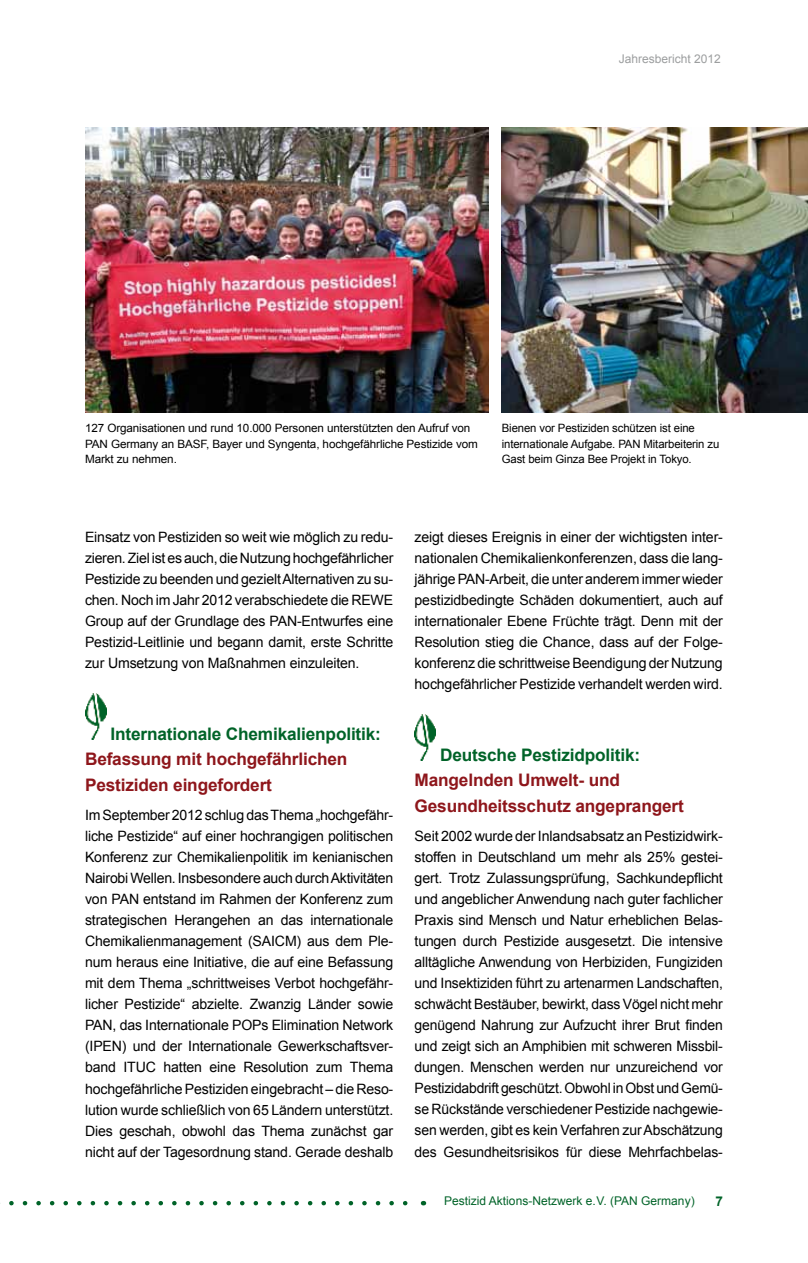
<style>
.page{position:relative;width:808px;height:1263px;background:#fff}
.page>*{position:absolute;margin:0;border:0;box-sizing:border-box;transform-origin:0 0}
.t1{font:700 17.25px/25.5px "Arial";letter-spacing:-.01em;color:#8e161b}
.t2{font:700 17.25px "Arial";letter-spacing:-.01em;color:#006328}
.t3{font:14.25px/21px "Arial";letter-spacing:-.01em;color:#000;text-align:justify}
.t4{font:700 13.5px "Arial";color:#006328}
.t5{font:12px "Arial";color:#006328}
.t6{font:12px "Arial";color:#9c9e9f}
.t7{font:11.4px/15.8px "Arial";letter-spacing:-.01em;color:#000}
</style>
<div class="page">
<svg style="left:0;top:1201px;width:408px;height:4px"></svg>
<img style="left:85px;top:694px;width:21px;height:46px">
<img style="left:415px;top:715px;width:21px;height:46px">
<img style="left:85px;top:128px;width:403px;height:284px">
<img style="left:502px;top:128px;width:306px;height:284px">
<p class="t6" style="left:619px;top:51px;width:104px">Jahresbericht 2012</p>
<p class="t7" style="left:85px;top:420px;width:394px">127 Organisationen und rund 10.000 Personen unterstützten den Aufruf von<br>PAN Germany an BASF, Bayer und Syngenta, hochgefährliche Pestizide vom<br>Markt zu nehmen.</p>
<p class="t7" style="left:502px;top:420px;width:219px">Bienen vor Pestiziden schützen ist eine internationale Aufgabe. PAN Mitarbeiterin zu<br>Gast beim Ginza Bee Projekt in Tokyo.</p>
<p class="t3" style="left:85px;top:527px;width:310px">Einsatz von Pestiziden so weit wie möglich zu redu&shy;zieren. Ziel ist es auch, die Nutzung hochgefährlicher Pestizide zu beenden und gezielt Alternativen zu su&shy;chen. Noch im Jahr 2012 verabschiedete die REWE Group auf der Grundlage des PAN-Entwurfes eine Pestizid-Leitlinie und begann damit, erste Schritte zur Umsetzung von Maßnahmen einzuleiten.</p>
<p class="t2" style="left:111px;top:722px;width:272px">Internationale Chemikalienpolitik:</p>
<p class="t1" style="left:85px;top:747px;width:264px">Befassung mit hochgefährlichen<br>Pestiziden eingefordert</p>
<p class="t3" style="left:85px;top:805px;width:310px">Im September 2012 schlug das Thema „hochgefähr&shy;liche Pestizide“ auf einer hochrangigen politischen Konferenz zur Chemikalienpolitik im kenianischen Nairobi Wellen. Insbesondere auch durch Aktivitäten von PAN entstand im Rahmen der Konferenz zum strategischen Herangehen an das internationale Chemikalienmanagement (SAICM) aus dem Ple&shy;num heraus eine Initiative, die auf eine Befassung mit dem Thema „schrittweises Verbot hochgefähr&shy;licher Pestizide“ abzielte. Zwanzig Länder sowie PAN, das Internationale POPs Elimination Network (IPEN) und der Internationale Gewerkschaftsver&shy;band ITUC hatten eine Resolution zum Thema hochgefährliche Pestiziden eingebracht – die Reso&shy;lution wurde schließlich von 65 Ländern unterstützt.<br>Dies geschah, obwohl das Thema zunächst gar nicht auf der Tagesordnung stand. Gerade deshalb</p>
<p class="t3" style="left:415px;top:527px;width:310px">zeigt dieses Ereignis in einer der wichtigsten inter&shy;nationalen Chemikalienkonferenzen, dass die lang&shy;jährige PAN-Arbeit, die unter anderem immer wieder pestizidbedingte Schäden dokumentiert, auch auf internationaler Ebene Früchte trägt. Denn mit der Resolution stieg die Chance, dass auf der Folge&shy;konferenz die schrittweise Beendigung der Nutzung hochgefährlicher Pestizide verhandelt werden wird.</p>
<p class="t2" style="left:440px;top:743px;width:202px">Deutsche Pestizidpolitik:</p>
<p class="t1" style="left:415px;top:768px;width:271px">Mangelnden Umwelt- und<br>Gesundheitsschutz angeprangert</p>
<p class="t3" style="left:415px;top:826px;width:310px">Seit 2002 wurde der Inlandsabsatz an Pestizidwirk&shy;stoffen in Deutschland um mehr als 25% gestei&shy;gert. Trotz Zulassungsprüfung, Sachkundepflicht und angeblicher Anwendung nach guter fachlicher Praxis sind Mensch und Natur erheblichen Belas&shy;tungen durch Pestizide ausgesetzt. Die intensive alltägliche Anwendung von Herbiziden, Fungiziden und Insektiziden führt zu artenarmen Landschaften, schwächt Bestäuber, bewirkt, dass Vögel nicht mehr genügend Nahrung zur Aufzucht ihrer Brut finden und zeigt sich an Amphibien mit schweren Missbil&shy;dungen. Menschen werden nur unzureichend vor Pestizidabdrift geschützt. Obwohl in Obst und Gemü&shy;se Rückstände verschiedener Pestizide nachgewie&shy;sen werden, gibt es kein Verfahren zur Abschätzung des Gesundheitsrisikos für diese Mehrfachbelas-</p>
<p class="t5" style="left:444px;top:1193px;width:252px">Pestizid Aktions-Netzwerk e. V. (PAN Germany)</p>
<p class="t4" style="left:715px;top:1192px;width:9px">7</p>
</div>
